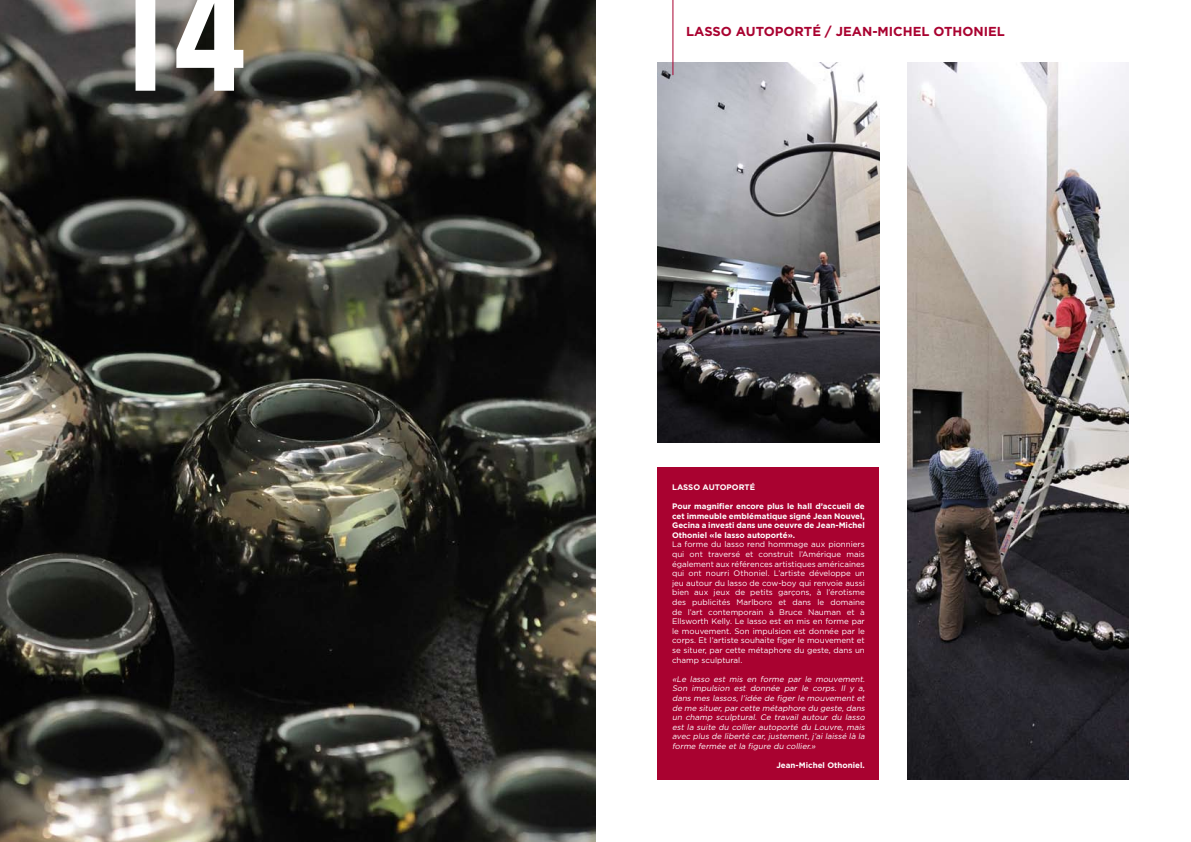
<style>
.page{position:relative;width:1191px;height:842px;background:#fff}
.page>*{position:absolute;margin:0;border:0;box-sizing:border-box;transform-origin:0 0}
.t1{font:180px "Bebas Neue";color:#fff}
.t2{font:700 13px "Gotham";color:#a90230}
.t3{font:8px/9.6px "Gotham";color:#fff;text-align:justify}
.t4{font:italic 8px/9.6px "Gotham";color:#fff;text-align:justify}
.t5{font:700 8px/9.6px "Gotham";color:#fff;text-align:justify}
</style>
<div class="page">
<div style="left:658px;top:467px;width:221px;height:313px;background:#a90230"></div>
<img style="left:658px;top:62px;width:221px;height:381px">
<img style="left:907px;top:62px;width:221px;height:718px">
<img style="left:0;top:0;width:595px;height:842px">
<hr style="left:672px;top:0;width:1px;height:75px;background:#a90230">
<h1 class="t1" style="left:101px;top:-70px;width:146px">14</h1>
<h2 class="t2" style="left:686px;top:23px;width:18px">Lass</h2>
<h2 class="t2" style="left:721px;top:23px;width:83px">o Autoporté</h2>
<h2 class="t2" style="left:825px;top:23px;width:29px">/ Jean</h2>
<h2 class="t2" style="left:872px;top:23px;width:26px">-Michel</h2>
<h2 class="t2" style="left:933px;top:23px;width:11px">Oth</h2>
<h2 class="t2" style="left:962px;top:23px;width:20px">oniel</h2>
<p class="t5" style="left:672px;top:482px;width:12px">Lass</p>
<p class="t5" style="left:693px;top:482px;width:52px">o autoporté</p>
<p class="t5" style="left:672px;top:501px;width:194px">Pour magnifier encore plus le hall d’accueil de cet immeuble emblématique signé Jean Nouvel, Gecina a investi dans une oeuvre de Jean-Michel Othoniel «le lasso autoporté».</p>
<p class="t3" style="left:672px;top:540px;width:194px">La forme du lasso rend hommage aux pionniers qui ont traversé et construit l’Amérique mais également aux références artistiques américaines qui ont nourri Othoniel. L’artiste développe un jeu autour du lasso de cow-boy qui renvoie aussi bien aux jeux de petits garçons, à l’érotisme des publicités Marlboro et dans le domaine de l’art contemporain à Bruce Nauman et à Ellsworth Kelly. Le lasso est en mis en forme par le mouvement. Son impulsion est donnée par le corps. Et l’artiste souhaite figer le mouvement et se situer, par cette métaphore du geste, dans un champ sculptural.</p>
<p class="t4" style="left:672px;top:674px;width:196px">«Le lasso est mis en forme par le mouvement.<br>Son impulsion est donnée par le corps. Il y a, dans mes lassos, l’idée de figer le mouvement et de me situer,parcette métaphore du geste,dans un champ sculptural. Ce travail autour du lasso est la suite du collier autoporté du Louvre, mais avec plus de liberté car, justement, j’ai laissé là la forme fermée et la figure du collier.»</p>
<p class="t5" style="left:776px;top:761px;width:90px">Jean-Michel Othoniel.</p>
</div>
